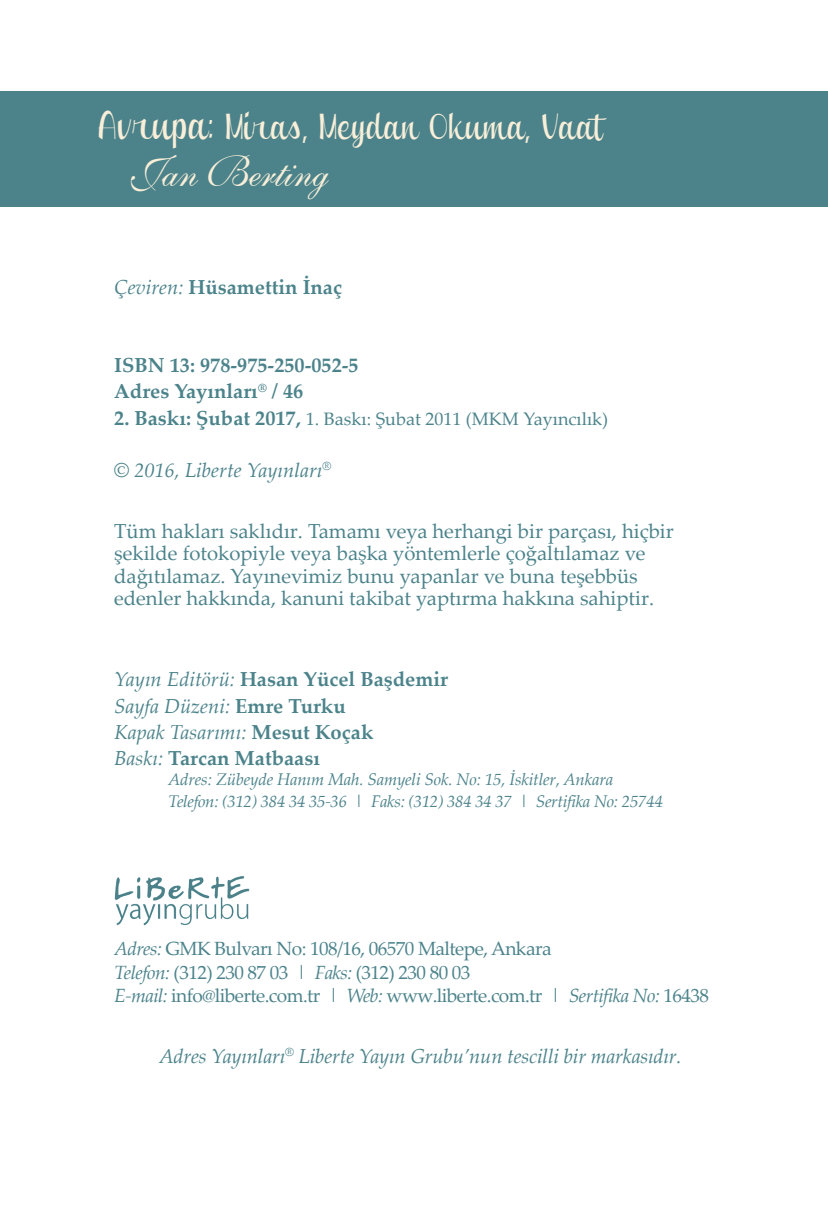
<style>
.page{position:relative;width:828px;height:1211px;background:#fff}
.page>*{position:absolute;margin:0;border:0;box-sizing:border-box;transform-origin:0 0}
.t1{font:42.75px "Shelley Volante BT";color:#f9efd9}
.t2{font:36px "Clipper Script Fat Personal Use";color:#f9efd9}
.İçindekiler_1__Düzey{font:20.25px/22.5px "Palatino Linotype";color:#4c838b}
.t3{font:italic 20.25px "Palatino Linotype";letter-spacing:-.01em;color:#4c838b}
.t4{font:700 20.25px "Palatino Linotype";color:#4c838b}
.t5{font:19.12px "Palatino Linotype";letter-spacing:-.03em;color:#4c838b}
.t6{font:18px "Palatino Linotype";color:#4c838b}
.t7{font:italic 16.88px "Palatino Linotype";letter-spacing:-.01em;color:#4c838b}
.s1{font-size:40.5px}
.s2{font-weight:400;font-style:italic}
.s3{font-weight:700;font-size:20.25px}
.s4{font-weight:700;font-style:normal}
.s5{font-style:italic}
</style>
<div class="page">
<div style="left:0;top:92px;width:828px;height:115px;background:#4c838b"></div>
<img style="left:114px;top:876px;width:136px;height:50px">
<p class="t2" style="left:98px;top:105px;width:507px"><span class="s1">Avrupa:</span> Miras, Meydan Okuma, Vaat</p>
<p class="t1" style="left:130px;top:145px;width:201px">Jan Berting</p>
<p class="t4" style="left:114px;top:272px;width:229px"><span class="s2">Çeviren:</span> Hüsamettin İnaç</p>
<p class="t4" style="left:114px;top:351px;width:246px">ISBN 13: 978-975-250-052-5</p>
<p class="t4" style="left:114px;top:377px;width:191px">Adres Yayınları<sup>®</sup> / 46</p>
<p class="t6" style="left:114px;top:406px;width:496px"><span class="s3">2. Baskı: Şubat 2017,</span> 1. Baskı: Şubat 2011 (MKM Yayıncılık)</p>
<p class="t3" style="left:114px;top:456px;width:219px">© 2016, Liberte Yayınları<sup>®</sup></p>
<p class="İçindekiler_1__Düzey" style="left:114px;top:518px;width:561px">Tüm hakları saklıdır. Tamamı veya herhangi bir parçası, hiçbir şekilde fotokopiyle veya başka yöntemlerle çoğaltılamaz ve dağıtılamaz. Yayınevimiz bunu yapanlar ve buna teşebbüs edenler hakkında, kanuni takibat yaptırma hakkına sahiptir.</p>
<p class="t4" style="left:114px;top:665px;width:335px"><span class="s2">Yayın Editörü:</span> Hasan Yücel Başdemir</p>
<p class="t3" style="left:114px;top:691px;width:233px">Sayfa Düzeni: <span class="s4">Emre Turku</span></p>
<p class="t3" style="left:114px;top:717px;width:261px">Kapak Tasarımı: <span class="s4">Mesut Koçak</span></p>
<p class="t4" style="left:114px;top:744px;width:207px"><span class="s2">Baskı:</span> Tarcan Matbaası</p>
<p class="t7" style="left:168px;top:767px;width:447px">Adres: Zübeyde Hanım Mah. Samyeli Sok. No: 15, İskitler, Ankara</p>
<p class="t7" style="left:168px;top:789px;width:497px">Telefon: (312) 384 34 35-36 | Faks: (312) 384 34 37 | Sertifika No: 25744</p>
<p class="t5" style="left:114px;top:935px;width:439px"><span class="s5">Adres:</span> GMK Bulvarı No: 108/16, 06570 Maltepe, Ankara</p>
<p class="t5" style="left:114px;top:959px;width:358px"><span class="s5">Telefon:</span> (312) 230 87 03 | <span class="s5">Faks:</span> (312) 230 80 03</p>
<p class="t5" style="left:114px;top:982px;width:596px"><span class="s5">E-mail:</span> info@liberte.com.tr | <span class="s5">Web:</span> www.liberte.com.tr | <span class="s5">Sertifika No:</span> 16438</p>
<p class="t3" style="left:159px;top:1041px;width:524px">Adres Yayınları<sup>®</sup> Liberte Yayın Grubu’nun tescilli bir markasıdır.</p>
</div>
